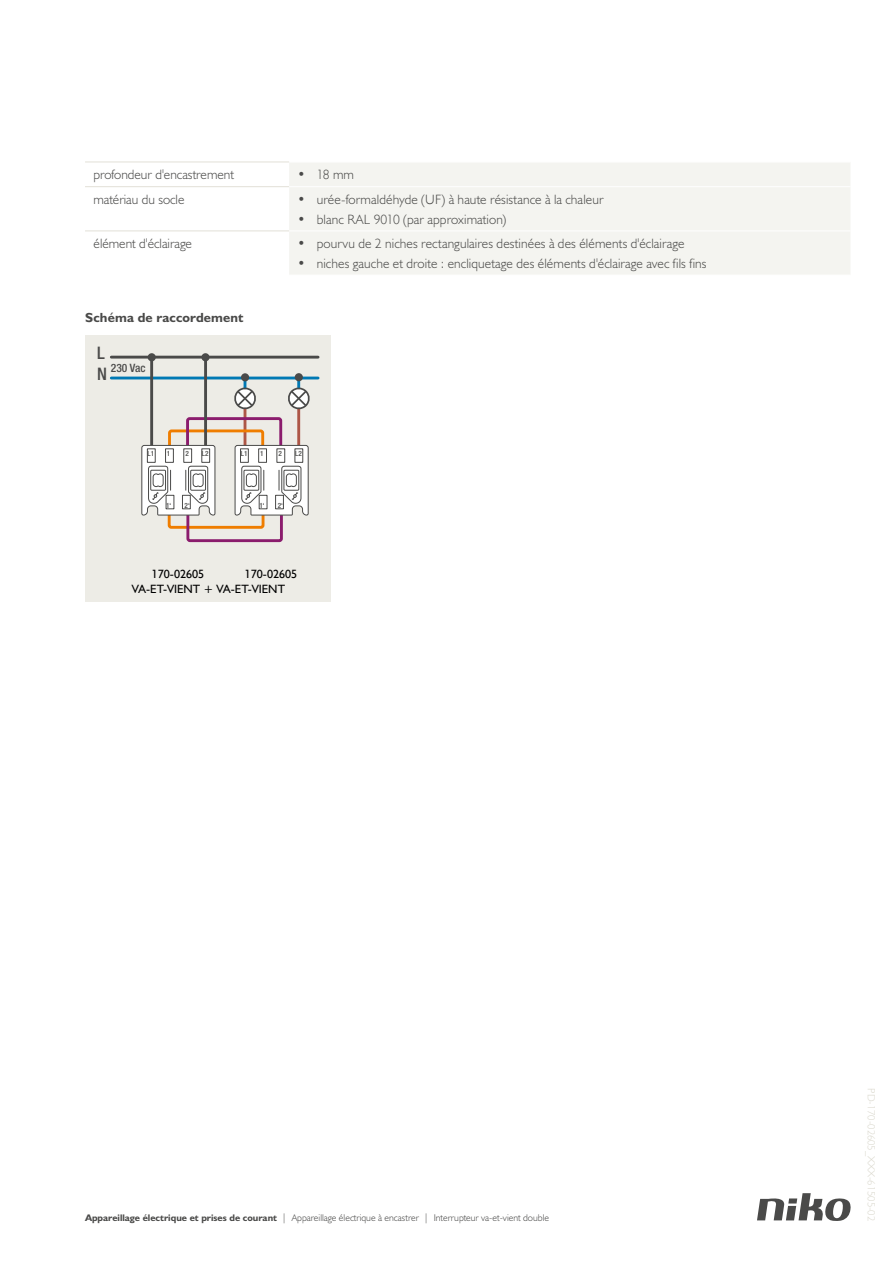
<style>
.page{position:relative;width:893px;height:1263px;background:#fff}
.page>*{position:absolute;margin:0;border:0;box-sizing:border-box;transform-origin:0 0}
.t1{font:500 condensed 17.25px/21px "Helvetica Neue LT Std";color:#4a4a49}
.t2{font:300 13.5px "Humanist 521 BT";letter-spacing:.005em;color:#4a4a49}
.t3{font:700 13.5px "Humanist 521 BT";letter-spacing:.01em;color:#4a4a49}
.t4{font:12px/15px "Humanist 521 BT";color:#000}
.t5{font:500 condensed 11.55px "Helvetica Neue LT Std";color:#4a4a49}
.t6{font:300 10.5px "Humanist 521 BT";color:#dad8cd}
.t7{font:300 9.75px "Humanist 521 BT";color:#4a4a49}
.t8{font:500 condensed 7.2px "Helvetica Neue LT Std";color:#4a4a49}
.s1{font-weight:700}
</style>
<div class="page">
<svg style="left:757px;top:1193px;width:94px;height:28px"></svg>
<div style="left:86px;top:335px;width:245px;height:267px;background:#edece6"></div>
<hr style="left:111px;top:377px;width:207px;height:2px;background:#0079b4">
<hr style="left:111px;top:356px;width:207px;height:3px;background:#4a4a49">
<hr style="left:150px;top:357px;width:3px;height:93px;background:#4a4a49">
<hr style="left:204px;top:357px;width:3px;height:92px;background:#4a4a49">
<div style="left:295px;top:373px;width:8px;height:8px;background:#4a4a49;border-radius:50%"></div>
<div style="left:241px;top:373px;width:8px;height:8px;background:#4a4a49;border-radius:50%"></div>
<div style="left:201px;top:353px;width:9px;height:8px;background:#4a4a49;border-radius:50%"></div>
<div style="left:148px;top:353px;width:8px;height:8px;background:#4a4a49;border-radius:50%"></div>
<svg style="left:141px;top:377px;width:169px;height:165px"></svg>
<div style="left:289px;top:163px;width:561px;height:111px;background:#f4f4f0"></div>
<hr style="left:85px;top:162px;width:204px;height:1px;background:#e2e0d7">
<hr style="left:85px;top:186px;width:204px;height:1px;background:#e2e0d7">
<hr style="left:289px;top:186px;width:561px;height:1px;background:#fff">
<hr style="left:85px;top:231px;width:204px;height:1px;background:#e2e0d7">
<hr style="left:289px;top:231px;width:561px;height:1px;background:#fff">
<p class="t2" style="left:94px;top:166px;width:142px">profondeur d'encastrement</p>
<p class="t2" style="left:298px;top:166px;width:58px">• 18 mm</p>
<p class="t2" style="left:94px;top:191px;width:92px">matériau du socle</p>
<p class="t2" style="left:298px;top:191px;width:307px">• urée-formaldéhyde (UF) à haute résistance à la chaleur</p>
<p class="t2" style="left:298px;top:210px;width:210px">• blanc RAL 9010 (par approximation)</p>
<p class="t2" style="left:94px;top:235px;width:100px">élément d'éclairage</p>
<p class="t2" style="left:298px;top:235px;width:388px">• pourvu de 2 niches rectangulaires destinées à des éléments d'éclairage</p>
<p class="t2" style="left:298px;top:255px;width:410px">• niches gauche et droite : encliquetage des éléments d'éclairage avec fils fins</p>
<p class="t3" style="left:85px;top:309px;width:160px">Schéma de raccordement</p>
<p class="t1" style="left:97px;top:342px;width:11px">L<br>N</p>
<p class="t5" style="left:111px;top:361px;width:36px">230 Vac</p>
<p class="t8" style="left:148px;top:449px;width:8px">L1</p>
<p class="t8" style="left:167px;top:449px;width:5px">1</p>
<p class="t8" style="left:185px;top:449px;width:5px">2</p>
<p class="t8" style="left:202px;top:449px;width:8px">L2</p>
<p class="t8" style="left:166px;top:501px;width:7px">1‘</p>
<p class="t8" style="left:185px;top:501px;width:7px">2‘</p>
<p class="t8" style="left:241px;top:449px;width:8px">L1</p>
<p class="t8" style="left:260px;top:449px;width:5px">1</p>
<p class="t8" style="left:279px;top:449px;width:5px">2</p>
<p class="t8" style="left:295px;top:449px;width:8px">L2</p>
<p class="t8" style="left:259px;top:501px;width:7px">1‘</p>
<p class="t8" style="left:278px;top:501px;width:7px">2‘</p>
<p class="t4" style="left:132px;top:566px;width:167px;text-indent:113px">170-02605<br>VA-ET-VIENT + VA-ET-VIENT</p>
<p class="t4" style="left:152px;top:566px;width:54px">170-02605</p>
<p class="t7" style="left:85px;top:1211px;width:465px"><span class="s1">Appareillage électrique et prises de courant</span> | Appareillage électrique à encastrer | Interrupteur va-et-vient double</p>
<p class="t6" style="left:878px;top:1088px;width:134px;rotate:90deg">PD-170-02605_XXX-61505-02</p>
</div>
